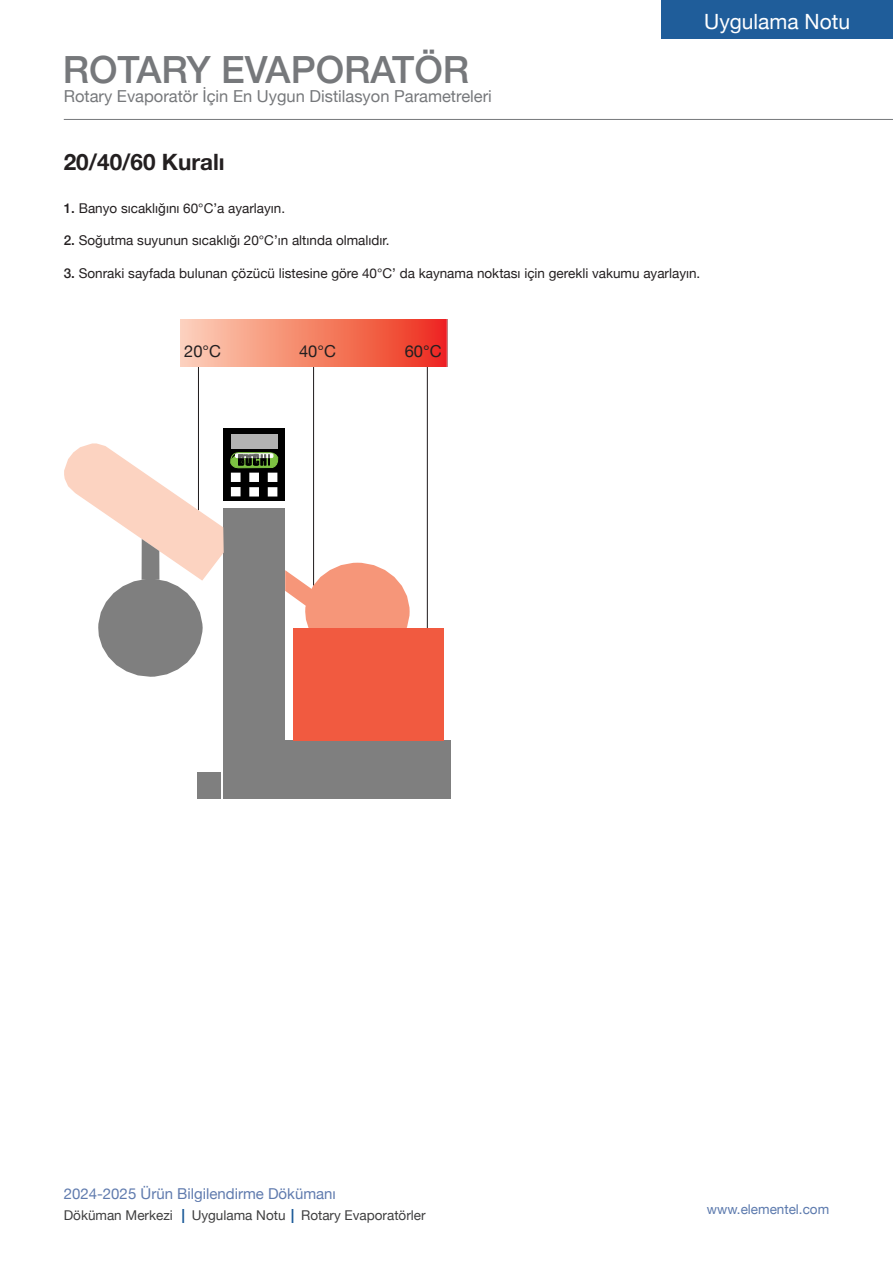
<style>
.page{position:relative;width:893px;height:1263px;background:#fff}
.page>*{position:absolute;margin:0;border:0;box-sizing:border-box;transform-origin:0 0}
.t1{font:500 37.5px "Helvetica Neue";color:#76787b}
.t2{font:700 22.5px "Helvetica Neue";color:#231f20}
.t3{font:21px "Helvetica Neue";color:#fff}
.t4{font:16.5px "Helvetica Neue";color:#76787b}
.t5{font:16.5px "Helvetica Neue";color:#231f20}
.t6{font:15px "Helvetica Neue";color:#607bae}
.t7{font:13.5px "Helvetica Neue";color:#231f20}
.t8{font:13.5px "Helvetica Neue";color:#3e3e3f}
.t9{font:13.5px "Helvetica Neue";color:#5b79ad}
.s1{font-weight:500}
.s2{font-size:19.5px;color:#1f5d9a}
</style>
<div class="page">
<hr style="left:198px;top:367px;width:1px;height:143px;background:#231f20">
<hr style="left:313px;top:367px;width:1px;height:218px;background:#231f20">
<hr style="left:427px;top:367px;width:1px;height:261px;background:#231f20">
<img style="left:181px;top:320px;width:267px;height:47px">
<div style="left:223px;top:429px;width:62px;height:72px;background:#000"></div>
<div style="left:223px;top:508px;width:62px;height:232px;background:#7f7f7f"></div>
<div style="left:223px;top:740px;width:228px;height:59px;background:#7f7f7f"></div>
<div style="left:293px;top:628px;width:150px;height:112px;background:#f15a40"></div>
<div style="left:198px;top:773px;width:23px;height:26px;background:#7f7f7f"></div>
<svg style="left:64px;top:443px;width:160px;height:234px"></svg>
<svg style="left:285px;top:563px;width:125px;height:65px"></svg>
<div style="left:231px;top:434px;width:46px;height:14px;background:#b2b2b2"></div>
<div style="left:231px;top:487px;width:10px;height:9px;background:#fff"></div>
<div style="left:268px;top:487px;width:9px;height:10px;background:#fff"></div>
<div style="left:249px;top:487px;width:10px;height:10px;background:#fff"></div>
<div style="left:231px;top:472px;width:10px;height:10px;background:#fff"></div>
<div style="left:268px;top:472px;width:9px;height:10px;background:#fff"></div>
<div style="left:249px;top:472px;width:10px;height:10px;background:#fff"></div>
<svg style="left:230px;top:452px;width:48px;height:16px"></svg>
<hr style="left:64px;top:119px;width:829px;height:1px;background:#76787b">
<div style="left:661px;top:0;width:232px;height:38px;background:#1f5d9a"></div>
<p class="t1" style="left:63px;top:40px;width:408px">ROTARY EVAPORATÖR</p>
<p class="t4" style="left:64px;top:84px;width:430px">Rotary Evaporatör İçin En Uygun Distilasyon Parametreleri</p>
<p class="t3" style="left:704px;top:7px;width:147px">Uygulama Notu</p>
<p class="t2" style="left:64px;top:145px;width:162px">20/40/60 Kuralı</p>
<p class="t7" style="left:64px;top:198px;width:223px"><span class="s1">1.</span> Banyo sıcaklığını 60°C’a ayarlayın.</p>
<p class="t7" style="left:64px;top:231px;width:327px"><span class="s1">2.</span> Soğutma suyunun sıcaklığı 20°C’ın altında olmalıdır.</p>
<p class="t7" style="left:64px;top:263px;width:638px"><span class="s1">3.</span> Sonraki sayfada bulunan çözücü listesine göre 40°C’ da kaynama noktası için gerekli vakumu ayarlayın.</p>
<p class="t5" style="left:184px;top:339px;width:38px">20°C</p>
<p class="t5" style="left:299px;top:339px;width:38px">40°C</p>
<p class="t5" style="left:405px;top:339px;width:38px">60°C</p>
<p class="t6" style="left:64px;top:1182px;width:274px">2024-2025 Ürün Bilgilendirme Dökümanı</p>
<p class="t8" style="left:64px;top:1205px;width:363px">Döküman Merkezi <span class="s2">l</span> Uygulama Notu <span class="s2">l</span> Rotary Evaporatörler</p>
<p class="t9" style="left:707px;top:1199px;width:124px">www.elementel.com</p>
</div>
